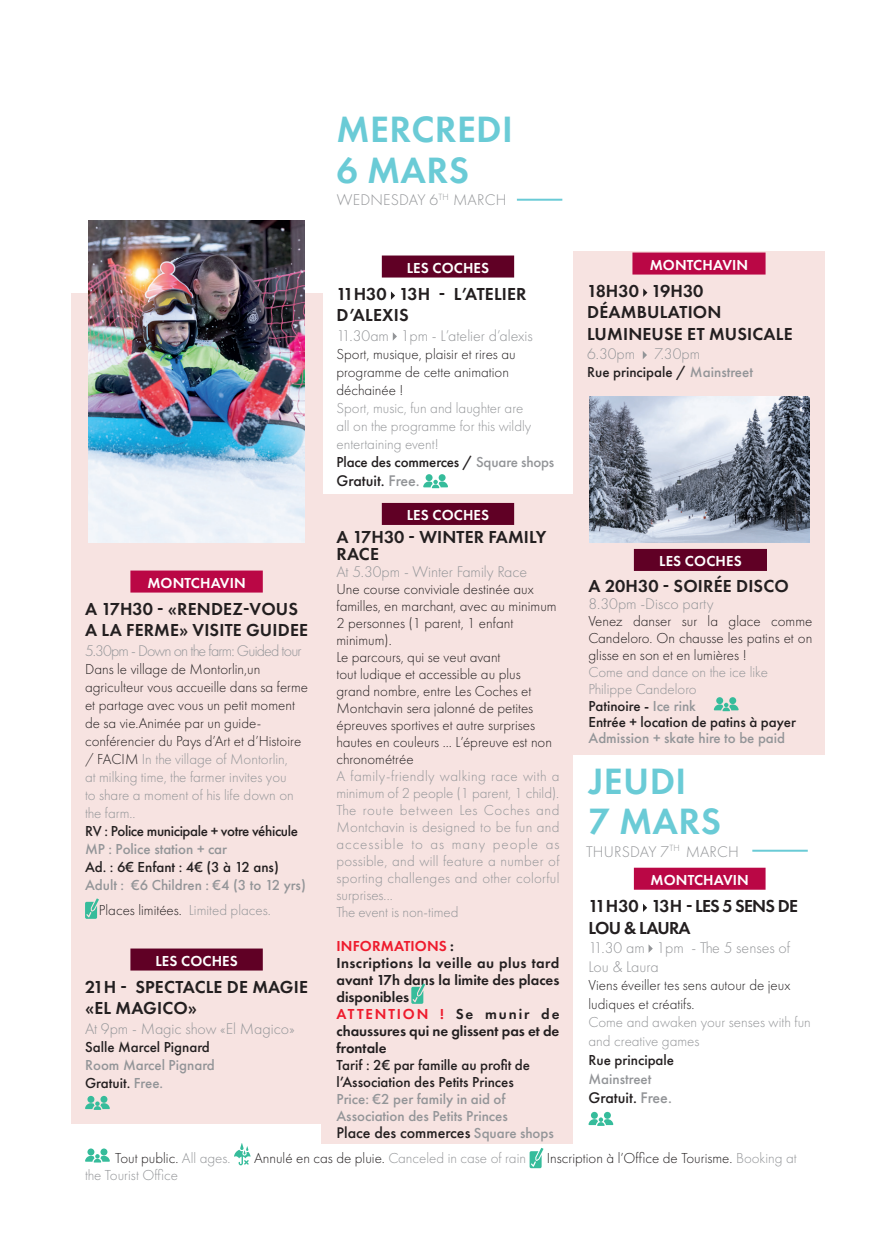
<style>
.page{position:relative;width:896px;height:1248px;background:#fff}
.page>*{position:absolute;margin:0;border:0;box-sizing:border-box;transform-origin:0 0}
.t1{font:600 38px/40px "Futura PT";letter-spacing:.01em;color:#6acbd6}
.t2{font:600 18px/21.6px "Futura PT";letter-spacing:.01em;color:#231f20}
.t3{font:600 18px/21.6px "Futura PT";letter-spacing:-.04em;color:#231f20}
.t4{font:300 16px/19.2px "Futura PT";color:#939598}
.t5{font:500 16px "Futura PT";color:#231f20}
.t6{font:300 16px "Futura PT";letter-spacing:-.05em;color:#939598}
.t7{font:300 15px/17px "Futura PT";color:#231f20}
.t8{font:300 15px/17px "Futura PT";color:#939598}
.t9{font:500 15px/17px "Futura PT";color:#939598}
.t10{font:600 15px/17px "Futura PT";color:#231f20}
.t11{font:500 15px/17px "Futura PT";color:#231f20}
.t12{font:600 15px "Futura PT";letter-spacing:.01em;color:#fff}
.t13{font:500 15px "Futura PT";letter-spacing:-.025em;color:#231f20}
.s1{color:#939598}
.s2{font-weight:300;color:#231f20}
.s3{font-weight:300}
.s4{color:#231f20}
.s5{font-weight:500;color:#231f20}
.s6{font-weight:500}
.s7{color:#ee1b2d}
.s8{font-size:15px;color:#939598}
</style>
<div class="page">
<div style="left:322px;top:494px;width:251px;height:649px;background:#f7e3e1"></div>
<div style="left:574px;top:251px;width:251px;height:503px;background:#f7e3e1"></div>
<div style="left:439px;top:474px;width:6px;height:7px;background:#36bc9b;border-radius:50%"></div>
<div style="left:425px;top:474px;width:7px;height:7px;background:#36bc9b;border-radius:50%"></div>
<svg style="left:423px;top:479px;width:25px;height:9px"></svg>
<hr style="left:517px;top:199px;width:45px;height:2px;background:#6acbd6">
<div style="left:100px;top:1148px;width:7px;height:7px;background:#36bc9b;border-radius:50%"></div>
<div style="left:87px;top:1148px;width:7px;height:7px;background:#36bc9b;border-radius:50%"></div>
<svg style="left:85px;top:1153px;width:25px;height:9px"></svg>
<svg style="left:234px;top:1143px;width:16px;height:22px"></svg>
<svg style="left:529px;top:1147px;width:14px;height:21px"></svg>
<div style="left:71px;top:293px;width:251px;height:830px;background:#f7e3e1"></div>
<div style="left:729px;top:697px;width:7px;height:7px;background:#36bc9b;border-radius:50%"></div>
<div style="left:716px;top:697px;width:7px;height:7px;background:#36bc9b;border-radius:50%"></div>
<svg style="left:714px;top:702px;width:24px;height:9px"></svg>
<div style="left:604px;top:1111px;width:7px;height:7px;background:#36bc9b;border-radius:50%"></div>
<div style="left:591px;top:1111px;width:7px;height:7px;background:#36bc9b;border-radius:50%"></div>
<svg style="left:588px;top:1117px;width:25px;height:8px"></svg>
<div style="left:382px;top:255px;width:132px;height:22px;background:#600025"></div>
<div style="left:382px;top:503px;width:132px;height:22px;background:#600025"></div>
<svg style="left:391px;top:291px;width:4px;height:9px"></svg>
<svg style="left:393px;top:332px;width:4px;height:8px"></svg>
<img style="left:88px;top:221px;width:217px;height:321px">
<div style="left:130px;top:570px;width:133px;height:22px;background:#ba0745"></div>
<div style="left:130px;top:948px;width:133px;height:22px;background:#600025"></div>
<svg style="left:85px;top:898px;width:14px;height:20px"></svg>
<div style="left:632px;top:252px;width:133px;height:22px;background:#ba0745"></div>
<svg style="left:643px;top:288px;width:4px;height:9px"></svg>
<svg style="left:643px;top:351px;width:4px;height:8px"></svg>
<div style="left:634px;top:549px;width:133px;height:22px;background:#600025"></div>
<hr style="left:752px;top:849px;width:56px;height:2px;background:#6acbd6">
<div style="left:634px;top:867px;width:131px;height:22px;background:#ba0745"></div>
<svg style="left:643px;top:903px;width:4px;height:8px"></svg>
<svg style="left:648px;top:944px;width:5px;height:8px"></svg>
<img style="left:589px;top:396px;width:221px;height:146px">
<svg style="left:411px;top:983px;width:14px;height:20px"></svg>
<svg style="left:100px;top:1095px;width:7px;height:7px"></svg>
<svg style="left:87px;top:1095px;width:7px;height:7px"></svg>
<svg style="left:85px;top:1101px;width:25px;height:8px"></svg>
<h1 class="t1" style="left:336px;top:109px;width:178px">MERCREDI<br>6 MARS</h1>
<p class="t12" style="left:147px;top:573px;width:100px">MONTCHAVIN</p>
<p class="t2" style="left:85px;top:597px;width:224px">A 17H30 - «RENDEZ-VOUS<br>A LA FERME» VISITE GUIDEE</p>
<p class="t6" style="left:85px;top:641px;width:218px">5.30pm - Down on the farm: Guided tour</p>
<p class="t7" style="left:85px;top:659px;width:225px;line-height:18px">Dans le village de Montorlin,un agriculteur vous accueille dans sa ferme et partage avec vous un petit moment de sa vie.Animée par un guide&shy;conférencier du Pays d’Art et d’Histoire / FACIM <span class="s1">In the village of Montorlin,<br>at milking time, the farmer invites you<br>to share a moment of his life down on the farm..</span></p>
<p class="t13" style="left:85px;top:821px;width:214px">RV : Police municipale + votre véhicule</p>
<p class="t9" style="left:85px;top:840px;width:144px">MP : Police station + car</p>
<p class="t11" style="left:85px;top:858px;width:195px">Ad. : 6€ Enfant : 4€ (3 à 12 ans)</p>
<p class="t9" style="left:99px;top:872px;width:208px;line-height:24.8px;text-indent:-14px">Adult : €6 Children : €4 (3 to 12 yrs)<br><span class="s2">Places limitées.</span> <span class="s3">Limited places.</span></p>
<p class="t12" style="left:155px;top:951px;width:84px">LES COCHES</p>
<p class="t2" style="left:85px;top:975px;width:224px">21H - SPECTACLE DE MAGIE «EL MAGICO»</p>
<p class="t4" style="left:85px;top:1018px;width:211px">At 9pm - Magic show «El Magico»</p>
<p class="t11" style="left:85px;top:1038px;width:126px">Salle Marcel Pignard</p>
<p class="t9" style="left:85px;top:1055px;width:131px;line-height:18px">Room Marcel Pignard<br><span class="s4">Gratuit.</span> Free.</p>
<p class="t4" style="left:337px;top:190px;width:171px">WEDNESDAY 6<sup>TH</sup> MARCH</p>
<p class="t12" style="left:407px;top:258px;width:84px">LES COCHES</p>
<p class="t2" style="left:336px;top:283px;width:192px">11H30 13H - L’ATELIER<br>D’ALEXIS</p>
<p class="t4" style="left:336px;top:326px;width:198px">11.30am 1pm - L’atelier d’alexis</p>
<p class="t7" style="left:336px;top:345px;width:181px;line-height:18px">Sport, musique, plaisir et rires au programme de cette animation déchainée !</p>
<p class="t8" style="left:336px;top:399px;width:219px;line-height:18px">Sport, music, fun and laughter are<br>all on the programme for this wildly entertaining event!<br><span class="s5">Place des commerces /</span> <span class="s6">Square shops</span></p>
<p class="t5" style="left:336px;top:471px;width:85px">Gratuit. <span class="s1">Free.</span></p>
<p class="t12" style="left:407px;top:505px;width:84px">LES COCHES</p>
<p class="t2" style="left:336px;top:528px;width:211px;line-height:17px">A 17H30 - WINTER FAMILY<br>RACE</p>
<p class="t4" style="left:336px;top:562px;width:192px">At 5.30pm - Winter Family Race</p>
<p class="t7" style="left:336px;top:580px;width:222px">Une course conviviale destinée aux familles, en marchant, avec au minimum<br>2 personnes (1 parent, 1 enfant minimum).<br>Le parcours, qui se veut avant<br>tout ludique et accessible au plus grand nombre, entre Les Coches et<br>Montchavin sera jalonné de petites épreuves sportives et autre surprises hautes en couleurs … L’épreuve est non chronométrée</p>
<p class="t8" style="left:336px;top:767px;width:225px">A family-friendly walking race with a minimum of 2 people (1 parent, 1 child).<br>The route between Les Coches and<br>Montchavin is designed to be fun and accessible to as many people as possible, and will feature a number of sporting challenges and other colorful surprises...<br>The event is non-timed</p>
<p class="t10" style="left:336px;top:937px;width:224px"><span class="s7">INFORMATIONS</span> :<br>Inscriptions la veille au plus tard avant 17h dans la limite des places disponibles<br><span class="s7">ATTENTION !</span> Se munir de chaussures qui ne glissent pas et de frontale</p>
<p class="t11" style="left:336px;top:1056px;width:195px">Tarif : 2€ par famille au profit de l’Association des Petits Princes</p>
<p class="t9" style="left:336px;top:1090px;width:173px">Price: €2 per family in aid of<br>Association des Petits Princes</p>
<p class="t5" style="left:336px;top:1122px;width:219px">Place des commerces <span class="s8">Square shops</span></p>
<p class="t12" style="left:650px;top:255px;width:100px">MONTCHAVIN</p>
<p class="t2" style="left:587px;top:280px;width:207px">18H30 19H30<br>DÉAMBULATION<br>LUMINEUSE ET MUSICALE</p>
<p class="t4" style="left:587px;top:344px;width:115px">6.30pm 7.30pm</p>
<p class="t11" style="left:587px;top:364px;width:167px">Rue principale / <span class="s1">Mainstreet</span></p>
<p class="t12" style="left:659px;top:551px;width:84px">LES COCHES</p>
<p class="t2" style="left:588px;top:574px;width:202px">A 20H30 - SOIRÉE DISCO</p>
<p class="t4" style="left:588px;top:593px;width:126px">8.30pm -Disco party</p>
<p class="t7" style="left:588px;top:612px;width:225px;text-align:justify">Venez danser sur la glace comme Candeloro. On chausse les patins et on glisse en son et en lumières !</p>
<p class="t8" style="left:588px;top:663px;width:209px">Come and dance on the ice like<br>Philippe Candeloro<br><span class="s5">Patinoire -</span> <span class="s6">Ice rink<br></span><span class="s5">Entrée + location de patins à payer</span></p>
<p class="t9" style="left:588px;top:729px;width:198px">Admission + skate hire to be paid</p>
<h1 class="t1" style="left:588px;top:760px;width:134px">JEUDI<br>7 MARS</h1>
<p class="t4" style="left:586px;top:841px;width:154px">THURSDAY 7<sup>TH</sup> MARCH</p>
<p class="t12" style="left:650px;top:870px;width:100px">MONTCHAVIN</p>
<p class="t3" style="left:588px;top:894px;width:211px">11H30 13H - LES 5 SENS DE<br>LOU &amp; LAURA</p>
<p class="t4" style="left:588px;top:937px;width:203px">11.30 am 1pm - The 5 senses of<br>Lou &amp; Laura</p>
<p class="t7" style="left:588px;top:975px;width:203px;line-height:19.2px">Viens éveiller tes sens autour de jeux ludiques et créatifs.</p>
<p class="t8" style="left:588px;top:1012px;width:224px;line-height:19.2px">Come and awaken your senses with fun and creative games</p>
<p class="t11" style="left:588px;top:1050px;width:87px">Rue principale</p>
<p class="t9" style="left:588px;top:1070px;width:64px">Mainstreet</p>
<p class="t5" style="left:588px;top:1087px;width:85px">Gratuit. <span class="s1">Free.</span></p>
<p class="t7" style="left:115px;top:1148px;width:117px">Tout public. <span class="s1">All ages.</span></p>
<p class="t8" style="left:254px;top:1148px;width:274px"><span class="s4">Annulé en cas de pluie.</span> Canceled in case of rain</p>
<p class="t7" style="left:547px;top:1148px;width:251px">Inscription à l’Office de Tourisme. <span class="s1">Booking at</span></p>
<p class="t8" style="left:85px;top:1165px;width:95px">the Tourist Office</p>
</div>
